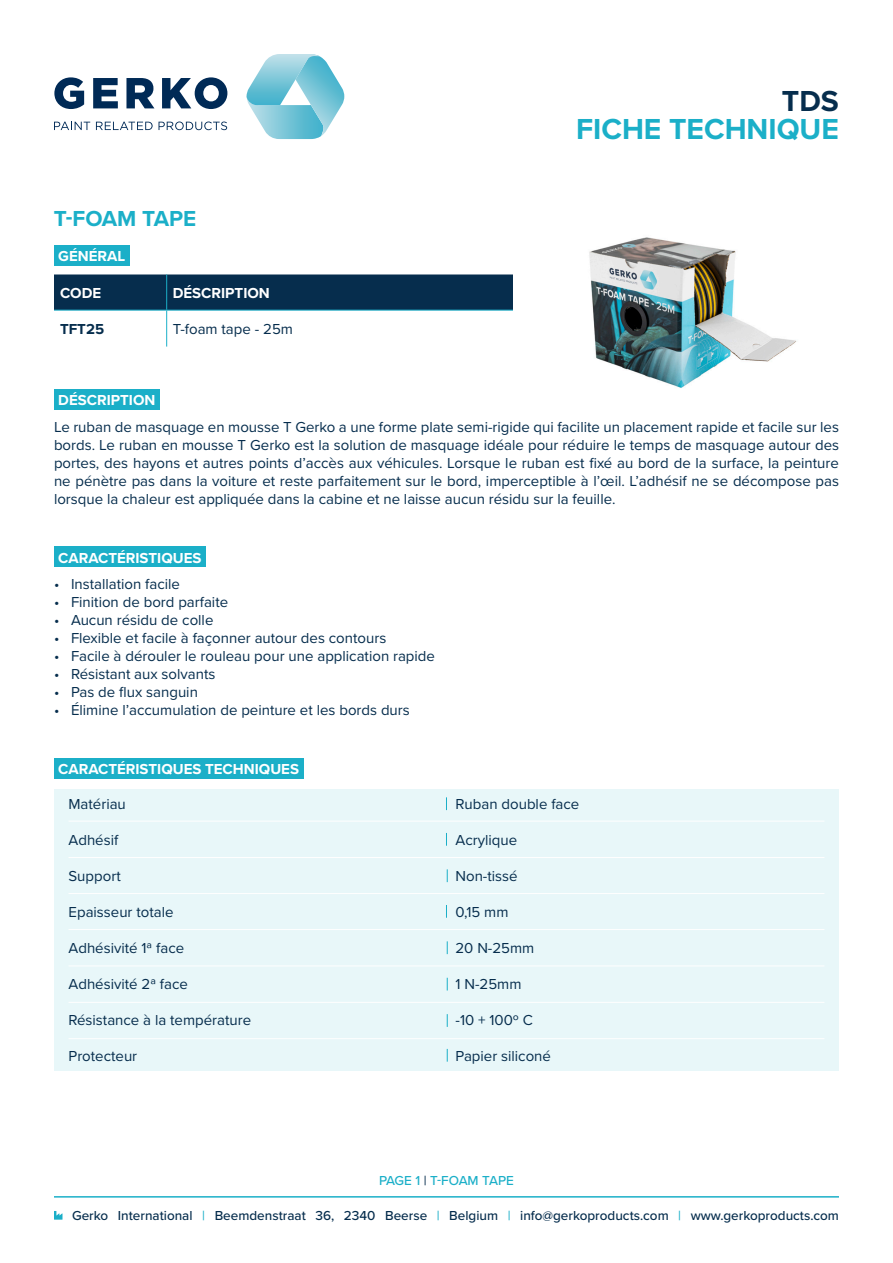
<style>
.page{position:relative;width:893px;height:1263px;background:#fff}
.page>*{position:absolute;margin:0;border:0;box-sizing:border-box;transform-origin:0 0}
.t1{font:700 30px "Proxima Nova";color:#1bafc8}
.t2{font:700 30px "Proxima Nova";color:#062d4d}
.t3{font:700 22.5px "Proxima Nova";color:#1bafc8}
.Alineastijl{font:15px/18px "Proxima Nova";color:#062d4d;text-align:justify}
.t4{font:700 15px "Proxima Nova";color:#fff}
.t5{font:700 15px "Proxima Nova";color:#062d4d}
.t6{font:500 13.5px "Proxima Nova";color:#062d4d}
.t7{font:500 13.5px "Proxima Nova";color:#1bafc8}
.s1{color:#062d4d}
.s2{color:#1bafc8}
</style>
<div class="page">
<div style="left:54px;top:245px;width:75px;height:21px;background:#1bafc8"></div>
<div style="left:54px;top:389px;width:106px;height:20px;background:#1bafc8"></div>
<div style="left:54px;top:546px;width:152px;height:21px;background:#1bafc8"></div>
<div style="left:54px;top:274px;width:459px;height:36px;background:#062d4d"></div>
<hr style="left:166px;top:274px;width:1px;height:36px;background:#1bafc8">
<hr style="left:54px;top:310px;width:113px;height:1px;background:#1bafc8">
<hr style="left:167px;top:310px;width:667px;height:1px;background:#1bafc8">
<hr style="left:166px;top:310px;width:1px;height:37px;background:#1bafc8">
<div style="left:54px;top:758px;width:249px;height:20px;background:#1bafc8"></div>
<div style="left:54px;top:789px;width:785px;height:281px;background:#e8f7f9"></div>
<hr style="left:69px;top:821px;width:755px;height:1px;background:#fff">
<hr style="left:69px;top:857px;width:755px;height:1px;background:#fff">
<hr style="left:69px;top:893px;width:755px;height:1px;background:#fff">
<hr style="left:69px;top:929px;width:755px;height:1px;background:#fff">
<hr style="left:69px;top:965px;width:755px;height:1px;background:#fff">
<hr style="left:69px;top:1002px;width:755px;height:1px;background:#fff">
<hr style="left:69px;top:1038px;width:755px;height:1px;background:#fff">
<svg style="left:446px;top:797px;width:1px;height:13px"></svg>
<svg style="left:446px;top:833px;width:1px;height:13px"></svg>
<svg style="left:446px;top:905px;width:1px;height:13px"></svg>
<svg style="left:447px;top:869px;width:1px;height:13px"></svg>
<svg style="left:447px;top:941px;width:1px;height:13px"></svg>
<svg style="left:447px;top:978px;width:1px;height:12px"></svg>
<svg style="left:447px;top:1014px;width:1px;height:13px"></svg>
<svg style="left:447px;top:1049px;width:1px;height:13px"></svg>
<svg style="left:54px;top:122px;width:36px;height:8px"></svg>
<svg style="left:96px;top:122px;width:57px;height:8px"></svg>
<svg style="left:159px;top:122px;width:68px;height:8px"></svg>
<svg style="left:54px;top:77px;width:30px;height:32px"></svg>
<svg style="left:93px;top:78px;width:25px;height:30px"></svg>
<svg style="left:126px;top:78px;width:28px;height:30px"></svg>
<svg style="left:162px;top:77px;width:65px;height:32px"></svg>
<svg style="left:246px;top:54px;width:98px;height:85px"></svg>
<svg style="left:54px;top:1211px;width:8px;height:8px"></svg>
<hr style="left:54px;top:1196px;width:785px;height:1px;background:#1bafc8">
<img style="left:513px;top:237px;width:321px;height:151px">
<p class="t3" style="left:54px;top:202px;width:144px">T-FOAM TAPE</p>
<p class="t4" style="left:58px;top:245px;width:68px">GÉNÉRAL</p>
<p class="t4" style="left:60px;top:282px;width:43px">CODE</p>
<p class="t4" style="left:173px;top:282px;width:99px">DÉSCRIPTION</p>
<p class="t5" style="left:60px;top:318px;width:46px">TFT25</p>
<p class="Alineastijl" style="left:173px;top:320px;width:122px">T-foam tape - 25m</p>
<p class="t4" style="left:58px;top:389px;width:99px">DÉSCRIPTION</p>
<p class="t2" style="left:782px;top:78px;width:58px">TDS</p>
<p class="t1" style="left:576px;top:107px;width:264px">FICHE TECHNIQUE</p>
<p class="Alineastijl" style="left:54px;top:417px;width:787px">Le ruban de masquage en mousse T Gerko a une forme plate semi-rigide qui facilite un placement rapide et facile sur les bords. Le ruban en mousse T Gerko est la solution de masquage idéale pour réduire le temps de masquage autour des portes, des hayons et autres points d’accès aux véhicules. Lorsque le ruban est fixé au bord de la surface, la peinture ne pénètre pas dans la voiture et reste parfaitement sur le bord, imperceptible à l’œil. L’adhésif ne se décompose pas lorsque la chaleur est appliquée dans la cabine et ne laisse aucun résidu sur la feuille.</p>
<p class="t4" style="left:58px;top:546px;width:145px">CARACTÉRISTIQUES</p>
<p class="Alineastijl" style="left:54px;top:575px;width:128px">• Installation facile</p>
<p class="Alineastijl" style="left:54px;top:593px;width:176px">• Finition de bord parfaite</p>
<p class="Alineastijl" style="left:54px;top:611px;width:161px">• Aucun résidu de colle</p>
<p class="Alineastijl" style="left:54px;top:629px;width:334px">• Flexible et facile à façonner autour des contours</p>
<p class="Alineastijl" style="left:54px;top:647px;width:383px">• Facile à dérouler le rouleau pour une application rapide</p>
<p class="Alineastijl" style="left:54px;top:665px;width:163px">• Résistant aux solvants</p>
<p class="Alineastijl" style="left:54px;top:683px;width:145px">• Pas de flux sanguin</p>
<p class="Alineastijl" style="left:54px;top:701px;width:357px">• Élimine l’accumulation de peinture et les bords durs</p>
<p class="t4" style="left:58px;top:758px;width:242px">CARACTÉRISTIQUES TECHNIQUES</p>
<p class="Alineastijl" style="left:69px;top:794px;width:59px">Matériau</p>
<p class="Alineastijl" style="left:69px;top:830px;width:51px">Adhésif</p>
<p class="Alineastijl" style="left:69px;top:866px;width:54px">Support</p>
<p class="Alineastijl" style="left:69px;top:902px;width:107px">Epaisseur totale</p>
<p class="Alineastijl" style="left:69px;top:938px;width:117px">Adhésivité 1ª face</p>
<p class="Alineastijl" style="left:69px;top:974px;width:121px">Adhésivité 2ª face</p>
<p class="Alineastijl" style="left:69px;top:1010px;width:184px">Résistance à la température</p>
<p class="Alineastijl" style="left:69px;top:1046px;width:70px">Protecteur</p>
<p class="Alineastijl" style="left:455px;top:794px;width:125px">Ruban double face</p>
<p class="Alineastijl" style="left:455px;top:830px;width:63px">Acrylique</p>
<p class="Alineastijl" style="left:455px;top:866px;width:64px">Non-tissé</p>
<p class="Alineastijl" style="left:455px;top:902px;width:55px">0,15 mm</p>
<p class="Alineastijl" style="left:455px;top:938px;width:80px">20 N-25mm</p>
<p class="Alineastijl" style="left:455px;top:974px;width:67px">1 N-25mm</p>
<p class="Alineastijl" style="left:455px;top:1010px;width:79px">-10 + 100º C</p>
<p class="Alineastijl" style="left:455px;top:1046px;width:97px">Papier siliconé</p>
<p class="t7" style="left:379px;top:1170px;width:136px">PAGE 1 <span class="s1">|</span> T-FOAM TAPE</p>
<p class="t6" style="left:72px;top:1205px;width:768px">Gerko International <span class="s2">|</span> Beemdenstraat 36, 2340 Beerse <span class="s2">|</span> Belgium <span class="s2">|</span> info@gerkoproducts.com <span class="s2">|</span> www.gerkoproducts.com</p>
</div>
